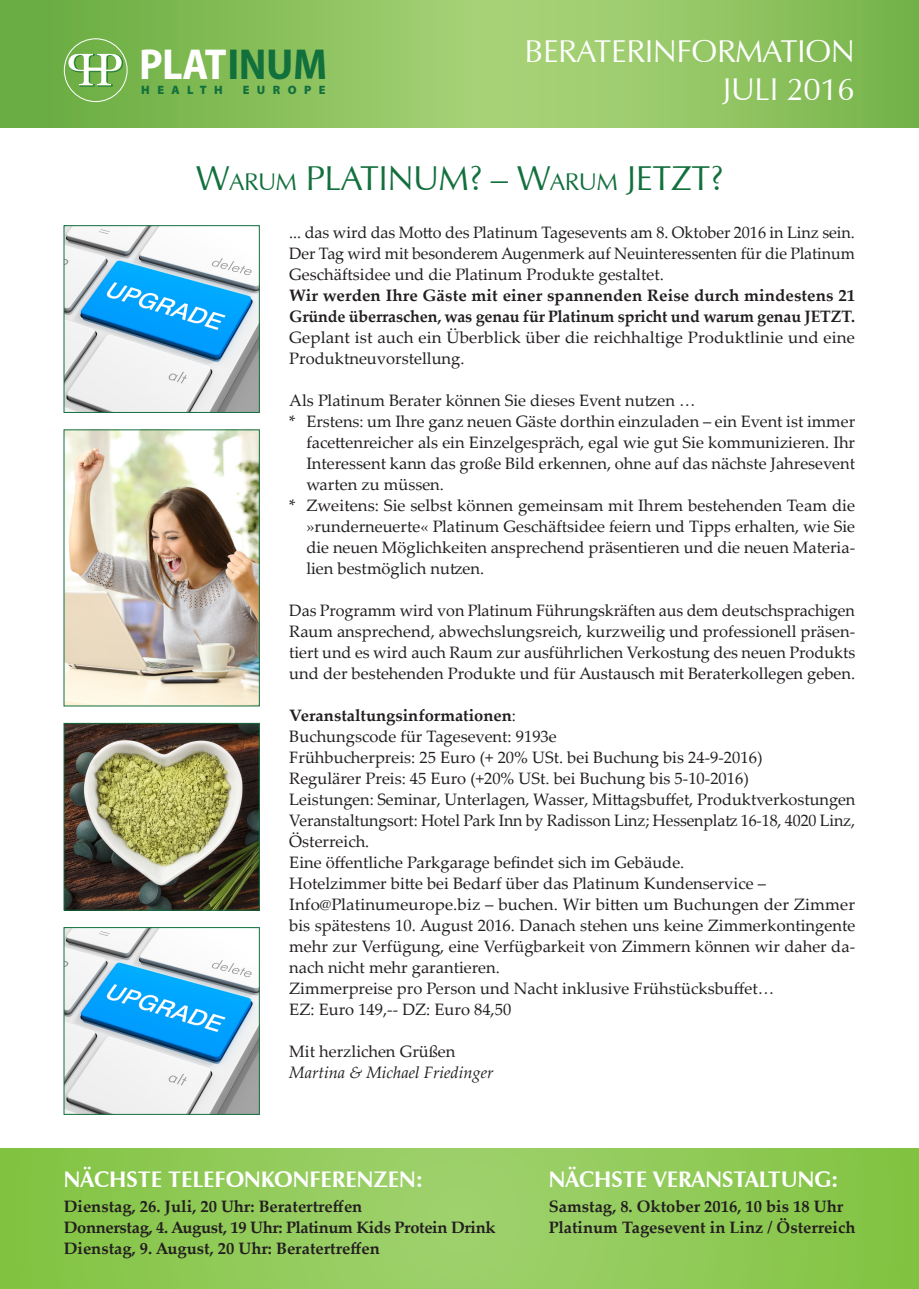
<style>
.page{position:relative;width:919px;height:1289px;background:#fff}
.page>*{position:absolute;margin:0;border:0;box-sizing:border-box;transform-origin:0 0}
.Logo_gr{font:700 semi-condensed 43.5px "Myriad Pro";letter-spacing:-.01em;color:#fff}
.Überschrift_Grün{font:34.5px "Zapf Humanist 601 BT";letter-spacing:-.01em;color:#12703d}
.Titel_weiß{font:31.5px/37.8px "Zapf Humanist 601 BT";letter-spacing:-.01em;color:#fff;text-align:right}
.Titel_weiß_k_f{font:700 22.5px "Zapf Humanist 601 BT";color:#fff}
.Normal_or_kE{font:16.5px/21px "Palatino Linotype";color:#231f20;text-align:justify}
.Normal_or_kE-2{font:700 16.5px/21px "Palatino Linotype";color:#231f20}
.Normal_or_kE-3{font:700 16.5px "Palatino Linotype";letter-spacing:-.02em;color:#231f20}
.Normal_or_kE-4{font:italic 16.5px "Palatino Linotype";color:#231f20}
.Logo_kl{font:900 12.15px "Myriad Pro";letter-spacing:.61em;color:#12703d}
.s1{color:#12703d}
.s2{font-size:24.15px}
.s3{font-weight:400}
</style>
<div class="page">
<svg style="left:0;top:1148px;width:918px;height:140px;background:#90ca57"></svg>
<svg style="left:0;top:0;width:918px;height:128px;background:#8cc15e"></svg>
<svg style="left:64px;top:38px;width:64px;height:64px;background:#88bd6a"></svg>
<img style="left:66px;top:227px;width:191px;height:183px">
<img style="left:66px;top:431px;width:191px;height:273px">
<img style="left:66px;top:929px;width:191px;height:183px">
<img style="left:66px;top:725px;width:191px;height:183px">
<div style="left:64px;top:723px;width:195px;height:187px;border:1px solid #12703d"></div>
<p class="Logo_gr" style="left:139px;top:40px;width:189px">PLAT<span class="s1">INUM</span></p>
<p class="Logo_kl" style="left:141px;top:83px;width:83px">HEALTH</p>
<p class="Logo_kl" style="left:243px;top:83px;width:84px">EUROPE</p>
<p class="Titel_weiß" style="left:524px;top:32px;width:331px">BERATERINFORMATION<br>JULI 2016</p>
<p class="Überschrift_Grün" style="left:196px;top:157px;width:528px">W<span class="s2">ARUM</span> PLATINUM ? – W<span class="s2">ARUM</span> JETZT?</p>
<p class="Normal_or_kE" style="left:289px;top:221px;width:567px">... das wird das Motto des Platinum Tagesevents am 8. Oktober 2016 in Linz sein.</p>
<p class="Normal_or_kE" style="left:289px;top:242px;width:567px">Der Tag wird mit besonderem Augenmerk auf Neuinteressenten für die Platinum<br>Geschäftsidee und die Platinum Produkte gestaltet.</p>
<p class="Normal_or_kE-2" style="left:289px;top:284px;width:567px">Wir werden Ihre Gäste mit einer spannenden Reise durch mindestens 21<br>Gründe überraschen, was genau für Platinum spricht und warum genau JETZT.</p>
<p class="Normal_or_kE" style="left:289px;top:326px;width:567px">Geplant ist auch ein Überblick über die reichhaltige Produktlinie und eine<br>Produktneuvorstellung.</p>
<p class="Normal_or_kE" style="left:289px;top:389px;width:408px">Als Platinum Berater können Sie dieses Event nutzen …</p>
<p class="Normal_or_kE" style="left:306px;top:410px;width:550px;text-indent:-17px">* Erstens: um Ihre ganz neuen Gäste dorthin einzuladen – ein Event ist immer facettenreicher als ein Einzelgespräch, egal wie gut Sie kommunizieren. Ihr Interessent kann das große Bild erkennen, ohne auf das nächste Jahresevent warten zu müssen.</p>
<p class="Normal_or_kE" style="left:306px;top:494px;width:550px;text-indent:-17px">* Zweitens: Sie selbst können gemeinsam mit Ihrem bestehenden Team die »runderneuerte« Platinum Geschäftsidee feiern und Tipps erhalten, wie Sie die neuen Möglichkeiten ansprechend präsentieren und die neuen Materia&shy;lien bestmöglich nutzen.</p>
<p class="Normal_or_kE" style="left:289px;top:599px;width:567px">Das Programm wird von Platinum Führungskräften aus dem deutschsprachigen Raum ansprechend, abwechslungsreich, kurzweilig und professionell präsen&shy;tiert und es wird auch Raum zur ausführlichen Verkostung des neuen Produkts und der bestehenden Produkte und für Austausch mit Beraterkollegen geben.</p>
<p class="Normal_or_kE-2" style="left:289px;top:704px;width:228px">Veranstaltungsinformationen<span class="s3">:</span></p>
<p class="Normal_or_kE" style="left:289px;top:725px;width:269px">Buchungscode für Tagesevent: 9193e</p>
<p class="Normal_or_kE" style="left:289px;top:746px;width:474px">Frühbucherpreis: 25 Euro (+ 20% USt. bei Buchung bis 24-9-2016)</p>
<p class="Normal_or_kE" style="left:289px;top:767px;width:461px">Regulärer Preis: 45 Euro (+20% USt. bei Buchung bis 5-10-2016)</p>
<p class="Normal_or_kE" style="left:289px;top:788px;width:567px">Leistungen: Seminar, Unterlagen, Wasser, Mittagsbuffet, Produktverkostungen</p>
<p class="Normal_or_kE" style="left:289px;top:809px;width:567px">Veranstaltungsort: Hotel Park Inn by Radisson Linz; Hessenplatz 16-18, 4020 Linz,<br>Österreich.</p>
<p class="Normal_or_kE" style="left:289px;top:851px;width:396px">Eine öffentliche Parkgarage befindet sich im Gebäude.</p>
<p class="Normal_or_kE" style="left:289px;top:872px;width:478px">Hotelzimmer bitte bei Bedarf über das Platinum Kundenservice –</p>
<p class="Normal_or_kE" style="left:289px;top:893px;width:567px">Info@Platinumeurope.biz – buchen. Wir bitten um Buchungen der Zimmer bis spätestens 10. August 2016. Danach stehen uns keine Zimmerkontingente mehr zur Verfügung, eine Verfügbarkeit von Zimmern können wir daher da&shy;nach nicht mehr garantieren.</p>
<p class="Normal_or_kE" style="left:289px;top:977px;width:486px">Zimmerpreise pro Person und Nacht inklusive Frühstücksbuffet…</p>
<p class="Normal_or_kE" style="left:289px;top:998px;width:223px">EZ: Euro 149,-- DZ: Euro 84,50</p>
<p class="Normal_or_kE" style="left:289px;top:1040px;width:168px">Mit herzlichen Grüßen</p>
<p class="Normal_or_kE-4" style="left:289px;top:1060px;width:206px">Martina &amp; Michael Friedinger</p>
<p class="Titel_weiß_k_f" style="left:64px;top:1165px;width:361px">NÄCHSTE TELEFONKONFERENZEN:</p>
<p class="Normal_or_kE-2" style="left:64px;top:1195px;width:300px">Dienstag, 26. Juli, 20 Uhr: Beratertreffen</p>
<p class="Normal_or_kE-3" style="left:64px;top:1215px;width:433px">Donnerstag, 4. August, 19 Uhr: Platinum Kids Protein Drink</p>
<p class="Normal_or_kE-2" style="left:64px;top:1237px;width:317px">Dienstag, 9. August, 20 Uhr: Beratertreffen</p>
<p class="Titel_weiß_k_f" style="left:549px;top:1165px;width:291px">NÄCHSTE VERANSTALTUNG:</p>
<p class="Normal_or_kE-2" style="left:549px;top:1195px;width:296px">Samstag, 8. Oktober 2016, 10 bis 18 Uhr</p>
<p class="Normal_or_kE-2" style="left:549px;top:1216px;width:308px">Platinum Tagesevent in Linz / Österreich</p>
</div>
